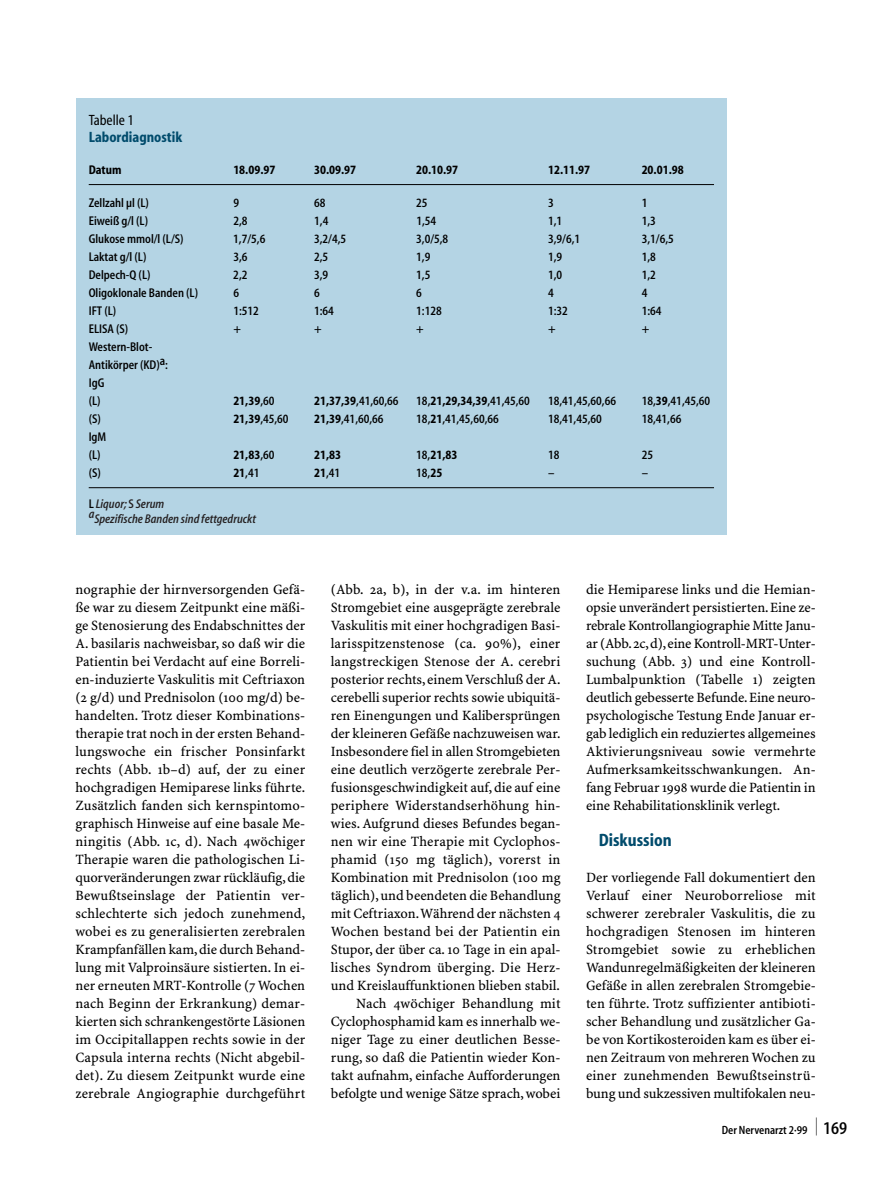
<style>
.page{position:relative;width:893px;height:1178px;background:#fff}
.page>*{position:absolute;margin:0;border:0;box-sizing:border-box;transform-origin:0 0}
.t1{font:18px "Myriad MM 700 400";color:#004b6c}
.t2{font:15px "Myriad MM 700 400";color:#004b6c}
.t3{font:15px "Myriad MM 400 400";color:#000}
.t4{font:14.25px/18px "S Minion Plus";color:#000;text-align:justify}
.t5{font:12.75px/18px "Myriad MM 530 400";color:#000}
.t6{font:12.75px "Myriad MM 700 400";color:#000}
.t7{font:12.75px/15px "Myriad MM It 530 400";color:#231f20}
.t8{font:12px "Myriad MM 530 400";color:#000}
.s1{font-family:"Myriad MM 530 400"}
.s2{font-family:"Myriad MM 700 400"}
.s3{font-family:"Myriad MM 530 400";color:#000}
.s4{font-size:18px}
</style>
<div class="page">
<div style="left:76px;top:98px;width:650px;height:436px;background:#b4d4e4"></div>
<hr style="left:89px;top:184px;width:625px;height:1px;background:#000">
<hr style="left:89px;top:487px;width:625px;height:1px;background:#000">
<p class="t3" style="left:89px;top:111px;width:47px">Tabelle 1</p>
<p class="t2" style="left:89px;top:132px;width:95px">Labordiagnostik</p>
<p class="t6" style="left:89px;top:165px;width:34px">Datum</p>
<p class="t6" style="left:233px;top:165px;width:44px">18.09.97</p>
<p class="t6" style="left:314px;top:165px;width:44px">30.09.97</p>
<p class="t6" style="left:416px;top:165px;width:44px">20.10.97</p>
<p class="t6" style="left:548px;top:165px;width:44px">12.11.97</p>
<p class="t6" style="left:641px;top:165px;width:44px">20.01.98</p>
<p class="t5" style="left:89px;top:195px;width:62px">Zellzahl µl (L)</p>
<p class="t5" style="left:233px;top:195px;width:7px">9</p>
<p class="t5" style="left:314px;top:195px;width:13px">68</p>
<p class="t5" style="left:416px;top:195px;width:13px">25</p>
<p class="t5" style="left:548px;top:195px;width:7px">3</p>
<p class="t5" style="left:641px;top:195px;width:7px">1</p>
<p class="t5" style="left:89px;top:213px;width:61px">Eiweiß g/l (L)</p>
<p class="t5" style="left:233px;top:213px;width:16px">2,8</p>
<p class="t5" style="left:314px;top:213px;width:16px">1,4</p>
<p class="t5" style="left:416px;top:213px;width:21px">1,54</p>
<p class="t5" style="left:548px;top:213px;width:16px">1,1</p>
<p class="t5" style="left:641px;top:213px;width:16px">1,3</p>
<p class="t5" style="left:89px;top:231px;width:96px">Glukose mmol/l (L/S)</p>
<p class="t5" style="left:233px;top:231px;width:34px">1,7/5,6</p>
<p class="t5" style="left:314px;top:231px;width:34px">3,2/4,5</p>
<p class="t5" style="left:416px;top:231px;width:34px">3,0/5,8</p>
<p class="t5" style="left:548px;top:231px;width:34px">3,9/6,1</p>
<p class="t5" style="left:641px;top:231px;width:34px">3,1/6,5</p>
<p class="t5" style="left:89px;top:249px;width:59px">Laktat g/l (L)</p>
<p class="t5" style="left:233px;top:249px;width:16px">3,6</p>
<p class="t5" style="left:314px;top:249px;width:16px">2,5</p>
<p class="t5" style="left:416px;top:249px;width:16px">1,9</p>
<p class="t5" style="left:548px;top:249px;width:16px">1,9</p>
<p class="t5" style="left:641px;top:249px;width:16px">1,8</p>
<p class="t5" style="left:89px;top:267px;width:63px">Delpech-Q (L)</p>
<p class="t5" style="left:233px;top:267px;width:16px">2,2</p>
<p class="t5" style="left:314px;top:267px;width:16px">3,9</p>
<p class="t5" style="left:416px;top:267px;width:16px">1,5</p>
<p class="t5" style="left:548px;top:267px;width:16px">1,0</p>
<p class="t5" style="left:641px;top:267px;width:16px">1,2</p>
<p class="t5" style="left:89px;top:285px;width:111px">Oligoklonale Banden (L)</p>
<p class="t5" style="left:233px;top:285px;width:7px">6</p>
<p class="t5" style="left:314px;top:285px;width:7px">6</p>
<p class="t5" style="left:416px;top:285px;width:7px">6</p>
<p class="t5" style="left:548px;top:285px;width:7px">4</p>
<p class="t5" style="left:641px;top:285px;width:7px">4</p>
<p class="t5" style="left:89px;top:303px;width:29px">IFT (L)</p>
<p class="t5" style="left:233px;top:303px;width:27px">1:512</p>
<p class="t5" style="left:314px;top:303px;width:21px">1:64</p>
<p class="t5" style="left:416px;top:303px;width:27px">1:128</p>
<p class="t5" style="left:548px;top:303px;width:21px">1:32</p>
<p class="t5" style="left:641px;top:303px;width:21px">1:64</p>
<p class="t5" style="left:89px;top:321px;width:41px">ELISA (S)</p>
<p class="t5" style="left:233px;top:321px;width:9px">+</p>
<p class="t5" style="left:314px;top:321px;width:9px">+</p>
<p class="t5" style="left:416px;top:321px;width:9px">+</p>
<p class="t5" style="left:548px;top:321px;width:9px">+</p>
<p class="t5" style="left:641px;top:321px;width:9px">+</p>
<p class="t5" style="left:89px;top:339px;width:81px">Western-Blot-<br>Antikörper (KD)a:<br>IgG<br>(L)</p>
<p class="t6" style="left:233px;top:396px;width:43px">21,39<span class="s1">,60</span></p>
<p class="t5" style="left:314px;top:393px;width:86px"><span class="s2">21,37,39</span>,41,60,66</p>
<p class="t5" style="left:416px;top:393px;width:115px">18,<span class="s2">21,29,34,39</span>,41,45,60</p>
<p class="t5" style="left:548px;top:393px;width:69px">18,41,45,60,66</p>
<p class="t5" style="left:641px;top:393px;width:70px">18,<span class="s2">39</span>,41,45,60</p>
<p class="t5" style="left:89px;top:411px;width:14px">(S)</p>
<p class="t5" style="left:233px;top:411px;width:57px"><span class="s2">21,39</span>,45,60</p>
<p class="t5" style="left:314px;top:411px;width:71px"><span class="s2">21,39</span>,41,60,66</p>
<p class="t5" style="left:416px;top:411px;width:84px">18,<span class="s2">21</span>,41,45,60,66</p>
<p class="t5" style="left:548px;top:411px;width:55px">18,41,45,60</p>
<p class="t5" style="left:641px;top:411px;width:41px">18,41,66</p>
<p class="t5" style="left:89px;top:429px;width:19px">IgM (L)</p>
<p class="t6" style="left:233px;top:450px;width:43px">21,83<span class="s1">,60</span></p>
<p class="t6" style="left:314px;top:450px;width:28px">21,83</p>
<p class="t6" style="left:416px;top:450px;width:43px"><span class="s1">18,</span>21,83</p>
<p class="t5" style="left:548px;top:447px;width:13px">18</p>
<p class="t5" style="left:641px;top:447px;width:13px">25</p>
<p class="t5" style="left:89px;top:465px;width:14px">(S)</p>
<p class="t5" style="left:233px;top:465px;width:28px"><span class="s2">21</span>,41</p>
<p class="t5" style="left:314px;top:465px;width:28px"><span class="s2">21</span>,41</p>
<p class="t5" style="left:416px;top:465px;width:28px">18,<span class="s2">25</span></p>
<p class="t5" style="left:548px;top:465px;width:8px">–</p>
<p class="t5" style="left:641px;top:465px;width:8px">–</p>
<p class="t7" style="left:89px;top:497px;width:169px"><span class="s3">L</span> Liquor; <span class="s1">S</span> Serum<br>aSpezifische Banden sind fettgedruckt</p>
<p class="t4" style="left:75px;top:581px;width:231px">nographie der hirnversorgenden Gefä&shy;ße war zu diesem Zeitpunkt eine mäßi&shy;ge Stenosierung des Endabschnittes der A. basilaris nachweisbar, so daß wir die Patientin bei Verdacht auf eine Borreli&shy;en-induzierte Vaskulitis mit Ceftriaxon (2 g/d) und Prednisolon (100 mg/d) be&shy;handelten. Trotz dieser Kombinations&shy;therapie trat noch in der ersten Behand&shy;lungswoche ein frischer Ponsinfarkt rechts (Abb. 1b–d) auf, der zu einer hochgradigen Hemiparese links führte.<br>Zusätzlich fanden sich kernspintomo&shy;graphisch Hinweise auf eine basale Me&shy;ningitis (Abb. 1c, d). Nach 4wöchiger Therapie waren die pathologischen Li&shy;quorveränderungen zwar rückläufig,die Bewußtseinslage der Patientin ver&shy;schlechterte sich jedoch zunehmend, wobei es zu generalisierten zerebralen Krampfanfällen kam, die durch Behand&shy;lung mit Valproinsäure sistierten. In ei&shy;ner erneuten MRT-Kontrolle (7 Wochen nach Beginn der Erkrankung) demar&shy;kierten sich schrankengestörte Läsionen im Occipitallappen rechts sowie in der Capsula interna rechts (Nicht abgebil&shy;det). Zu diesem Zeitpunkt wurde eine zerebrale Angiographie durchgeführt</p>
<p class="t4" style="left:586px;top:581px;width:231px">die Hemiparese links und die Hemian&shy;opsie unverändert persistierten.Eine ze&shy;rebrale Kontrollangiographie Mitte Janu&shy;ar (Abb.2c,d),eine Kontroll-MRT-Unter&shy;suchung (Abb. 3) und eine Kontroll-Lumbalpunktion (Tabelle 1) zeigten deutlich gebesserte Befunde.Eine neuro&shy;psychologische Testung Ende Januar er&shy;gab lediglich ein reduziertes allgemeines Aktivierungsniveau sowie vermehrte Aufmerksamkeitsschwankungen. An&shy;fang Februar 1998 wurde die Patientin in eine Rehabilitationsklinik verlegt.</p>
<p class="t4" style="left:331px;top:581px;width:231px;text-align:right">(Abb. 2a, b), in der v.a. im hinteren Stromgebiet eine ausgeprägte zerebrale Vaskulitis mit einer hochgradigen Basi&shy;larisspitzenstenose (ca. 90%), einer langstreckigen Stenose der A. cerebri posterior rechts, einem Verschluß der A. cerebelli superior rechts sowie ubiquitä&shy;ren Einengungen und Kalibersprüngen der kleineren Gefäße nachzuweisen war.<br>Insbesondere fiel in allen Stromgebieten eine deutlich verzögerte zerebrale Per&shy;fusionsgeschwindigkeit auf, die auf eine periphere Widerstandserhöhung hin&shy;wies. Aufgrund dieses Befundes began&shy;nen wir eine Therapie mit Cyclophos&shy;phamid (150 mg täglich), vorerst in Kombination mit Prednisolon (100 mg täglich), und beendeten die Behandlung mit Ceftriaxon.Während der nächsten 4<br>Wochen bestand bei der Patientin ein Stupor, der über ca. 10 Tage in ein apal&shy;lisches Syndrom überging. Die Herz&shy;und Kreislauffunktionen blieben stabil.<br>Nach 4wöchiger Behandlung mit Cyclophosphamid kam es innerhalb we&shy;niger Tage zu einer deutlichen Besse&shy;rung, so daß die Patientin wieder Kon&shy;takt aufnahm, einfache Aufforderungen befolgte und wenige Sätze sprach, wobei</p>
<p class="t1" style="left:598px;top:833px;width:74px">Diskussion</p>
<p class="t4" style="left:586px;top:869px;width:231px">Der vorliegende Fall dokumentiert den Verlauf einer Neuroborreliose mit schwerer zerebraler Vaskulitis, die zu hochgradigen Stenosen im hinteren Stromgebiet sowie zu erheblichen Wandunregelmäßigkeiten der kleineren Gefäße in allen zerebralen Stromgebie&shy;ten führte. Trotz suffizienter antibioti&shy;scher Behandlung und zusätzlicher Ga&shy;be von Kortikosteroiden kam es über ei&shy;nen Zeitraum von mehreren Wochen zu einer zunehmenden Bewußtseinstrü&shy;bung und sukzessiven multifokalen neu-</p>
<p class="t8" style="left:721px;top:1125px;width:127px">Der Nervenarzt 2·99 <sup>|</sup> <span class="s4">169</span></p>
</div>
